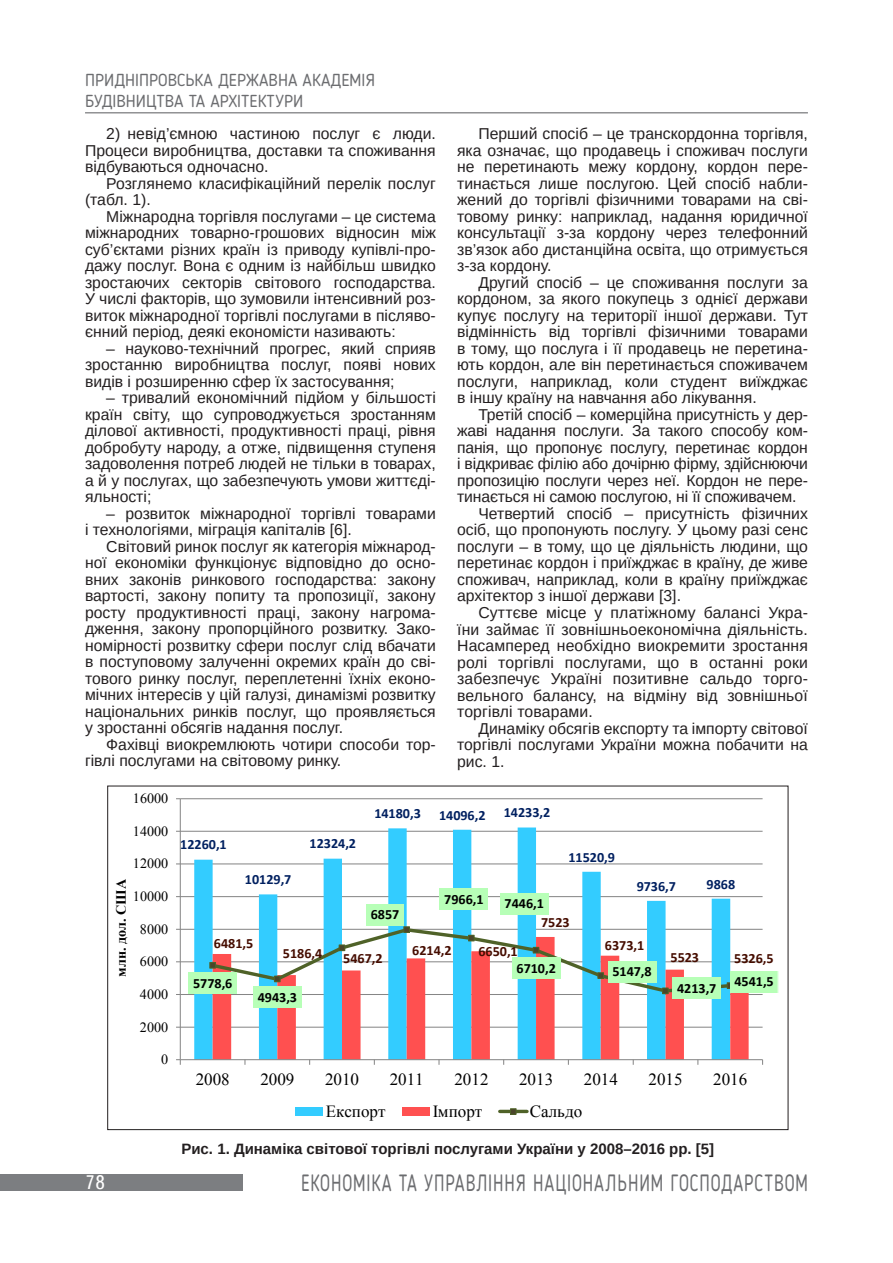
<style>
.page{position:relative;width:893px;height:1263px;background:#fff}
.page>*{position:absolute;margin:0;border:0;box-sizing:border-box;transform-origin:0 0}
.t1{font:23.4px "Blogger Sans";letter-spacing:.05em;color:#6c6d70;scale:.77 1}
.t2{font:19.5px "Ukrainian Text";color:#fff}
.t3{font:17.25px/20.7px "Blogger Sans";color:#6c6d70}
.t4{font:16.95px "Times New Roman";color:#000}
.t5{font:15.75px/16.5px "Arimo";color:#231f20;text-align:justify}
.t6{font:700 15px "Arimo";color:#231f20}
.t7{font:700 14.1px "Calibri";color:#002060}
.t8{font:700 14.1px "Calibri";color:#000}
.t9{font:700 14.1px "Calibri";color:#460d00}
.t10{font:14.1px "Times New Roman";letter-spacing:.005em;color:#000}
.t11{font:700 14.1px "Times New Roman";letter-spacing:.005em;color:#000}
</style>
<div class="page">
<hr style="left:85px;top:112px;width:723px;height:1px;background:#6c6d70">
<div style="left:0;top:1173px;width:242px;height:17px;background:#7c7e81"></div>
<svg style="left:176px;top:798px;width:603px;height:318px"></svg>
<p class="t3" style="left:85px;top:69px;width:291px">Придніпровська державна академія будівництва та архітектури</p>
<p class="t5" style="left:85px;top:125px;width:352px;text-indent:21px">2) невід’ємною частиною послуг є люди.<br>Процеси виробництва, доставки та споживання відбуваються одночасно.</p>
<p class="t5" style="left:85px;top:175px;width:352px;text-indent:21px">Розглянемо класифікаційний перелік послуг (табл. 1).</p>
<p class="t5" style="left:85px;top:208px;width:352px;text-indent:21px">Міжнародна торгівля послугами – це система міжнародних товарно-грошових відносин між суб’єктами різних країн із приводу купівлі-про&shy;дажу послуг. Вона є одним із найбільш швидко зростаючих секторів світового господарства.<br>У числі факторів, що зумовили інтенсивний роз&shy;виток міжнародної торгівлі послугами в післяво&shy;єнний період, деякі економісти називають:</p>
<p class="t5" style="left:85px;top:340px;width:352px;text-indent:21px">– науково-технічний прогрес, який сприяв зростанню виробництва послуг, появі нових видів і розширенню сфер їх застосування;</p>
<p class="t5" style="left:85px;top:390px;width:352px;text-indent:21px">– тривалий економічний підйом у більшості країн світу, що супроводжується зростанням ділової активності, продуктивності праці, рівня добробуту народу, а отже, підвищення ступеня задоволення потреб людей не тільки в товарах, а й у послугах, що забезпечують умови життєді&shy;яльності;</p>
<p class="t5" style="left:85px;top:505px;width:352px;text-indent:21px">– розвиток міжнародної торгівлі товарами і технологіями, міграція капіталів [6].</p>
<p class="t5" style="left:85px;top:538px;width:352px;text-indent:21px">Світовий ринок послуг як категорія міжнарод&shy;ної економіки функціонує відповідно до осно&shy;вних законів ринкового господарства: закону вартості, закону попиту та пропозиції, закону росту продуктивності праці, закону нагрома&shy;дження, закону пропорційного розвитку. Зако&shy;номірності розвитку сфери послуг слід вбачати в поступовому залученні окремих країн до сві&shy;тового ринку послуг, переплетенні їхніх еконо&shy;мічних інтересів у цій галузі, динамізмі розвитку національних ринків послуг, що проявляється у зростанні обсягів надання послуг.</p>
<p class="t5" style="left:85px;top:736px;width:352px;text-indent:21px">Фахівці виокремлюють чотири способи тор&shy;гівлі послугами на світовому ринку.</p>
<p class="t10" style="left:133px;top:789px;width:37px">16000</p>
<p class="t5" style="left:457px;top:126px;width:352px;text-indent:21px">Перший спосіб – це транскордонна торгівля, яка означає, що продавець і споживач послуги не перетинають межу кордону, кордон пере&shy;тинається лише послугою. Цей спосіб набли&shy;жений до торгівлі фізичними товарами на сві&shy;товому ринку: наприклад, надання юридичної консультації з-за кордону через телефонний зв’язок або дистанційна освіта, що отримується з-за кордону.</p>
<p class="t5" style="left:457px;top:274px;width:352px;text-indent:21px">Другий спосіб – це споживання послуги за кордоном, за якого покупець з однієї держави купує послугу на території іншої держави. Тут відмінність від торгівлі фізичними товарами в тому, що послуга і її продавець не перетина&shy;ють кордон, але він перетинається споживачем послуги, наприклад, коли студент виїжджає в іншу країну на навчання або лікування.</p>
<p class="t5" style="left:478px;top:406px;width:331px">Третій спосіб – комерційна присутність у дер-</p>
<p class="t5" style="left:457px;top:423px;width:352px">жаві надання послуги. За такого способу ком-</p>
<p class="t5" style="left:457px;top:439px;width:352px">панія, що пропонує послугу, перетинає кордон</p>
<p class="t5" style="left:457px;top:456px;width:352px">і відкриває філію або дочірню фірму, здійснюючи</p>
<p class="t5" style="left:457px;top:472px;width:352px">пропозицію послуги через неї. Кордон не пере-</p>
<p class="t5" style="left:457px;top:489px;width:341px">тинається ні самою послугою, ні її споживачем.</p>
<p class="t5" style="left:478px;top:505px;width:331px">Четвертий спосіб – присутність фізичних</p>
<p class="t5" style="left:457px;top:522px;width:352px">осіб, що пропонують послугу. У цьому разі сенс</p>
<p class="t5" style="left:457px;top:538px;width:352px">послуги – в тому, що це діяльність людини, що</p>
<p class="t5" style="left:457px;top:555px;width:352px">перетинає кордон і приїжджає в країну, де живе</p>
<p class="t5" style="left:457px;top:571px;width:352px">споживач, наприклад, коли в країну приїжджає</p>
<p class="t5" style="left:457px;top:588px;width:225px">архітектор з іншої держави [3].</p>
<p class="t5" style="left:478px;top:604px;width:331px">Суттєве місце у платіжному балансі Укра-</p>
<p class="t5" style="left:457px;top:621px;width:352px">їни займає її зовнішньоекономічна діяльність.</p>
<p class="t5" style="left:457px;top:637px;width:352px">Н асамперед необхідно виокремити зростання</p>
<p class="t5" style="left:457px;top:654px;width:352px">ролі торгівлі послугами, що в останні роки</p>
<p class="t5" style="left:457px;top:670px;width:352px">забезпечує Україні позитивне сальдо торго-</p>
<p class="t5" style="left:457px;top:687px;width:352px">вельного балансу, на відміну від зовнішньої</p>
<p class="t5" style="left:457px;top:703px;width:137px">торгівлі товарами.</p>
<p class="t5" style="left:478px;top:720px;width:331px">Динаміку обсягів експорту та імпорту світової</p>
<p class="t5" style="left:457px;top:736px;width:352px">торгівлі послугами України можна побачити на</p>
<p class="t5" style="left:457px;top:753px;width:49px">рис. 1.</p>
<p class="t10" style="left:133px;top:821px;width:37px">14000</p>
<p class="t10" style="left:133px;top:854px;width:37px">12000</p>
<p class="t11" style="left:111px;top:977px;width:100px;rotate:-90deg">млн. дол. США</p>
<p class="t10" style="left:133px;top:887px;width:37px">10000</p>
<p class="t10" style="left:140px;top:919px;width:30px">8000</p>
<p class="t10" style="left:140px;top:952px;width:30px">6000</p>
<p class="t10" style="left:140px;top:985px;width:30px">4000</p>
<p class="t10" style="left:140px;top:1017px;width:30px">2000</p>
<p class="t10" style="left:161px;top:1050px;width:9px">0</p>
<p class="t7" style="left:180px;top:836px;width:48px">12260,1</p>
<p class="t7" style="left:245px;top:870px;width:48px">10129,7</p>
<p class="t7" style="left:310px;top:835px;width:48px">12324,2</p>
<p class="t7" style="left:374px;top:804px;width:48px">14180,3</p>
<p class="t7" style="left:439px;top:806px;width:48px">14096,2</p>
<p class="t7" style="left:504px;top:803px;width:48px">14233,2</p>
<p class="t7" style="left:568px;top:848px;width:48px">11520,9</p>
<p class="t8" style="left:371px;top:906px;width:30px">6857</p>
<p class="t8" style="left:444px;top:890px;width:41px">7966,1</p>
<p class="t8" style="left:505px;top:895px;width:41px">7446,1</p>
<p class="t9" style="left:541px;top:913px;width:30px">7523</p>
<p class="t7" style="left:637px;top:877px;width:41px">9736,7</p>
<p class="t7" style="left:707px;top:875px;width:30px">9868</p>
<p class="t9" style="left:214px;top:934px;width:41px">6481,5</p>
<p class="t8" style="left:193px;top:974px;width:41px">5778,6</p>
<p class="t9" style="left:283px;top:944px;width:41px">5186,4</p>
<p class="t9" style="left:343px;top:949px;width:41px">5467,2</p>
<p class="t8" style="left:258px;top:988px;width:41px">4943,3</p>
<p class="t9" style="left:412px;top:941px;width:41px">6214,2</p>
<p class="t9" style="left:478px;top:943px;width:41px">6650,1</p>
<p class="t9" style="left:605px;top:936px;width:41px">6373,1</p>
<p class="t8" style="left:516px;top:959px;width:41px">6710,2</p>
<p class="t8" style="left:612px;top:963px;width:41px">5147,8</p>
<p class="t9" style="left:670px;top:948px;width:30px">5523</p>
<p class="t9" style="left:734px;top:949px;width:41px">5326,5</p>
<p class="t8" style="left:677px;top:979px;width:41px">4213,7</p>
<p class="t8" style="left:734px;top:972px;width:41px">4541,5</p>
<p class="t4" style="left:196px;top:1068px;width:36px">2008</p>
<p class="t4" style="left:260px;top:1068px;width:36px">2009</p>
<p class="t4" style="left:325px;top:1068px;width:36px">2010</p>
<p class="t4" style="left:390px;top:1068px;width:36px">2011</p>
<p class="t4" style="left:454px;top:1068px;width:36px">2012</p>
<p class="t4" style="left:519px;top:1068px;width:36px">2013</p>
<p class="t4" style="left:584px;top:1068px;width:36px">2014</p>
<p class="t4" style="left:648px;top:1068px;width:36px">2015</p>
<p class="t4" style="left:713px;top:1068px;width:36px">2016</p>
<p class="t4" style="left:326px;top:1100px;width:61px">Експорт</p>
<p class="t4" style="left:433px;top:1100px;width:51px">Імпорт</p>
<p class="t4" style="left:530px;top:1100px;width:54px">Сальдо</p>
<p class="t6" style="left:181px;top:1138px;width:534px">Рис. 1. Динаміка світової торгівлі послугами України у 2008–2016 рр. [5]</p>
<p class="t2" style="left:85px;top:1172px;width:22px">78</p>
<h1 class="t1" style="left:301px;top:1168px;width:660px">Економіка та управління національним господарством</h1>
</div>
